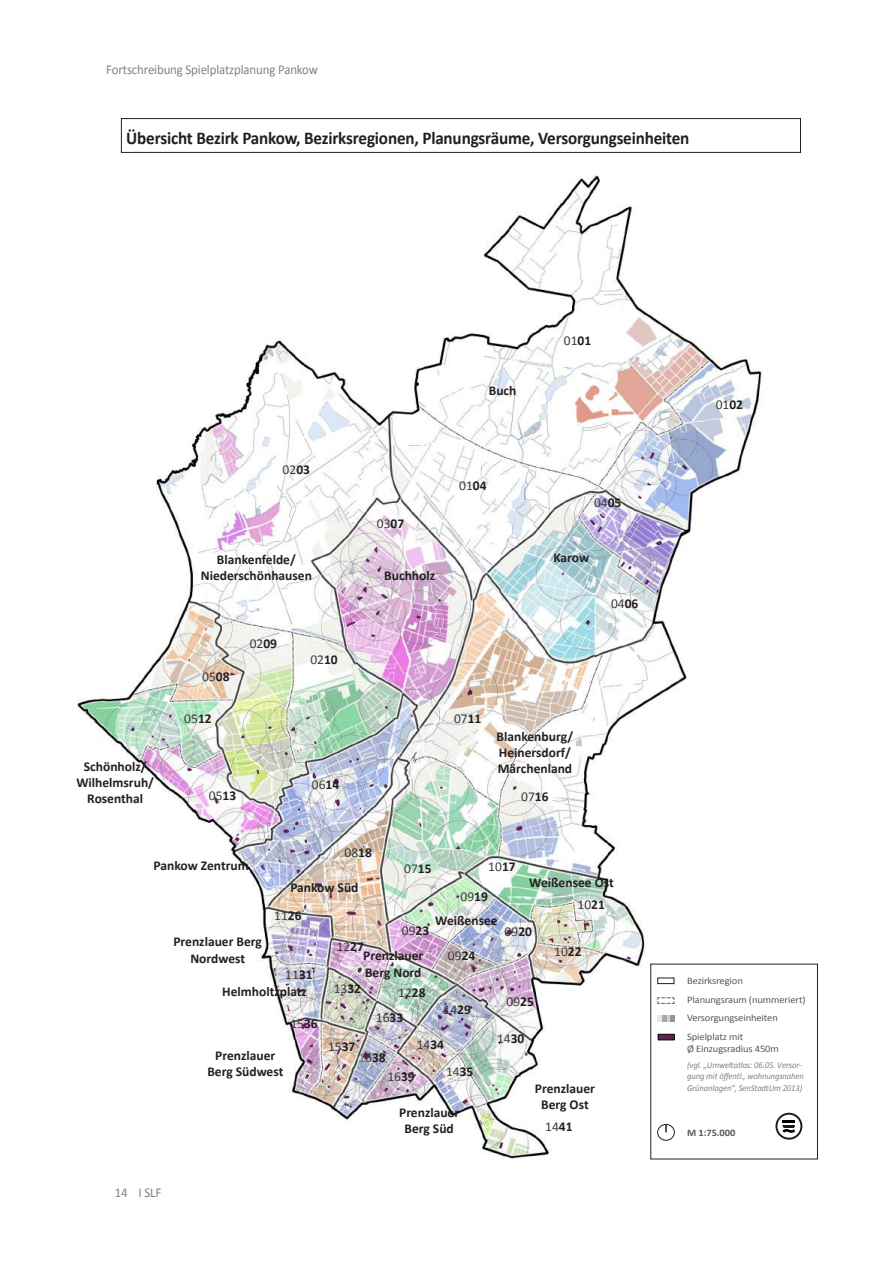
<style>
.page{position:relative;width:893px;height:1263px;background:#fff}
.page>*{position:absolute;margin:0;border:0;box-sizing:border-box;transform-origin:0 0}
.t1{font:700 18px "Calibri";letter-spacing:-.01em;color:#231f20;scale:.95 1}
.t2{font:700 13.5px/16.2px "Calibri";color:#231f20;text-align:center}
.t3{font:13.5px "Calibri";color:#3c3a3b}
.t4{font:13.5px "Calibri";letter-spacing:-.01em;color:#808285;scale:.95 1}
.t5{font:10.05px/18.5px "Calibri";letter-spacing:-.01em;color:#57585a;scale:1.05 1}
.t6{font:700 10.05px "Calibri";color:#57585a;scale:1.05 1}
.t7{font:italic 9px/10.5px "Calibri";letter-spacing:-.01em;color:#808285;scale:.95 1}
.s1{font-weight:700;color:#231f20}
.s2{font-weight:400;color:#757474}
.s3{font-weight:400;color:#3c3a3b}
</style>
<div class="page">
<img style="left:72px;top:175px;width:704px;height:985px">
<div style="left:121px;top:118px;width:680px;height:35px;border:1px solid #231f20"></div>
<div style="left:651px;top:964px;width:166px;height:195px;background:#fff"></div>
<svg style="left:775px;top:1113px;width:27px;height:27px"></svg>
<div style="left:777px;top:1115px;width:23px;height:23px;background:#fff;border-radius:50%"></div>
<svg style="left:780px;top:1120px;width:18px;height:15px"></svg>
<div style="left:657px;top:1124px;width:18px;height:16px;border:1px solid #231f20;border-radius:50%"></div>
<svg style="left:665px;top:1124px;width:2px;height:8px"></svg>
<svg style="left:657px;top:997px;width:18px;height:7px"></svg>
<div style="left:657px;top:977px;width:17px;height:7px;border:1px solid #231f20"></div>
<svg style="left:658px;top:1034px;width:17px;height:6px"></svg>
<svg style="left:657px;top:1015px;width:18px;height:7px"></svg>
<p class="t4" style="left:106px;top:61px;width:224px">Fortschreibung Spielplatzplanung Pankow</p>
<h1 class="t1" style="left:126px;top:127px;width:594px">Übersicht Bezirk Pankow, Bezirksregionen, Planungsräume, Versorgungseinheiten</h1>
<p class="t2" style="left:76px;top:758px;width:79px">Schönholz/<br>Wilhelmsruh/<br>Rosenthal</p>
<p class="t2" style="left:489px;top:382px;width:29px">Buch</p>
<p class="t3" style="left:564px;top:332px;width:29px">01<span class="s1">01</span></p>
<p class="t3" style="left:283px;top:461px;width:29px">02<span class="s1">03</span></p>
<p class="t2" style="left:201px;top:551px;width:113px">Blankenfelde/<br>Niederschönhausen</p>
<p class="t3" style="left:202px;top:668px;width:29px">05<span class="s1">08</span></p>
<p class="t3" style="left:184px;top:710px;width:29px">05<span class="s1">12</span></p>
<p class="t3" style="left:250px;top:635px;width:29px">02<span class="s1">09</span></p>
<p class="t3" style="left:209px;top:787px;width:29px">05<span class="s1">13</span></p>
<p class="t3" style="left:310px;top:650px;width:29px">02<span class="s1">10</span></p>
<p class="t3" style="left:312px;top:775px;width:29px">06<span class="s1">14</span></p>
<p class="t3" style="left:377px;top:514px;width:29px">03<span class="s1">07</span></p>
<p class="t2" style="left:384px;top:567px;width:52px">Buchholz</p>
<p class="t3" style="left:345px;top:844px;width:29px">08<span class="s1">18</span></p>
<p class="t3" style="left:459px;top:477px;width:29px">01<span class="s1">04</span></p>
<p class="t3" style="left:594px;top:494px;width:29px">04<span class="s1">05</span></p>
<p class="t2" style="left:553px;top:549px;width:37px">Karow</p>
<p class="t3" style="left:611px;top:595px;width:29px">04<span class="s1">06</span></p>
<p class="t3" style="left:454px;top:710px;width:29px">07<span class="s1">11</span></p>
<p class="t2" style="left:497px;top:728px;width:78px;text-align:left">Blankenburg/<br>Heinersdorf/<br>Märchenland</p>
<p class="t3" style="left:521px;top:787px;width:29px">07<span class="s1">16</span></p>
<p class="t2" style="left:154px;top:858px;width:97px">Pankow Zentrum</p>
<p class="t3" style="left:404px;top:860px;width:29px">07<span class="s1">15</span></p>
<p class="t3" style="left:488px;top:858px;width:29px">10<span class="s1">17</span></p>
<p class="t3" style="left:716px;top:396px;width:29px">01<span class="s1">02</span></p>
<p class="t2" style="left:529px;top:874px;width:86px">Weißensee Ost</p>
<p class="t2" style="left:290px;top:879px;width:70px">Pankow Süd</p>
<p class="t3" style="left:461px;top:888px;width:29px">09<span class="s1">19</span></p>
<p class="t3" style="left:578px;top:896px;width:29px">10<span class="s1">21</span></p>
<p class="t3" style="left:554px;top:943px;width:29px">10<span class="s1">22</span></p>
<p class="t3" style="left:274px;top:906px;width:29px">11<span class="s1">26</span></p>
<p class="t2" style="left:435px;top:912px;width:64px">Weißensee</p>
<p class="t3" style="left:402px;top:922px;width:29px">09<span class="s1">23</span></p>
<p class="t3" style="left:505px;top:923px;width:29px">09<span class="s1">20</span></p>
<p class="t2" style="left:173px;top:934px;width:90px">Prenzlauer Berg<br>Nordwest</p>
<p class="t3" style="left:336px;top:938px;width:29px">12<span class="s1">27</span></p>
<p class="t3" style="left:448px;top:947px;width:29px">09<span class="s1">24</span></p>
<p class="t2" style="left:363px;top:948px;width:62px;text-align:left">Prenzlauer<br>Berg Nord</p>
<p class="t3" style="left:285px;top:966px;width:29px">11<span class="s1">31</span></p>
<p class="t2" style="left:222px;top:983px;width:86px">Helmholtzplatz</p>
<p class="t5" style="left:687px;top:972px;width:114px">Bezirksregion<br>Planungsraum (nummeriert)<br>Versorgungseinheiten<br>Spielplatz mit</p>
<p class="t5" style="left:687px;top:1039px;width:89px">Ø Einzugsradius 450m</p>
<p class="t7" style="left:687px;top:1060px;width:124px">(vgl. „Umweltatlas: 06.05. Versor&shy;gung mit öffentl., wohnungsnahen</p>
<p class="t7" style="left:687px;top:1082px;width:123px">Grünanlagen“, SenStadtUm 2013)</p>
<p class="t6" style="left:687px;top:1126px;width:47px">M 1:75.000</p>
<p class="t3" style="left:334px;top:980px;width:29px">13<span class="s1">32</span></p>
<p class="t3" style="left:398px;top:984px;width:29px">12<span class="s1">28</span></p>
<p class="t3" style="left:507px;top:993px;width:29px">09<span class="s1">25</span></p>
<p class="t3" style="left:443px;top:1001px;width:29px">14<span class="s1">29</span></p>
<p class="t3" style="left:376px;top:1008px;width:29px">16<span class="s1">33</span></p>
<p class="t3" style="left:290px;top:1015px;width:29px">15<span class="s1">36</span></p>
<p class="t3" style="left:497px;top:1030px;width:29px">14<span class="s1">30</span></p>
<p class="t3" style="left:417px;top:1036px;width:29px">14<span class="s1">34</span></p>
<p class="t3" style="left:328px;top:1038px;width:29px">15<span class="s1">37</span></p>
<p class="t2" style="left:207px;top:1047px;width:77px">Prenzlauer<br>Berg Südwest</p>
<p class="t2" style="left:358px;top:1049px;width:29px"><span class="s2">1</span><span class="s3">6</span>38</p>
<p class="t3" style="left:446px;top:1063px;width:29px">14<span class="s1">35</span></p>
<p class="t3" style="left:387px;top:1068px;width:29px">16<span class="s1">39</span></p>
<p class="t2" style="left:535px;top:1080px;width:62px">Prenzlauer<br>Berg Ost</p>
<p class="t2" style="left:399px;top:1104px;width:62px">Prenzlauer<br>Berg Süd</p>
<p class="t3" style="left:545px;top:1118px;width:29px">14<span class="s1">41</span></p>
<p class="t4" style="left:115px;top:1184px;width:51px">14 I SLF</p>
</div>
